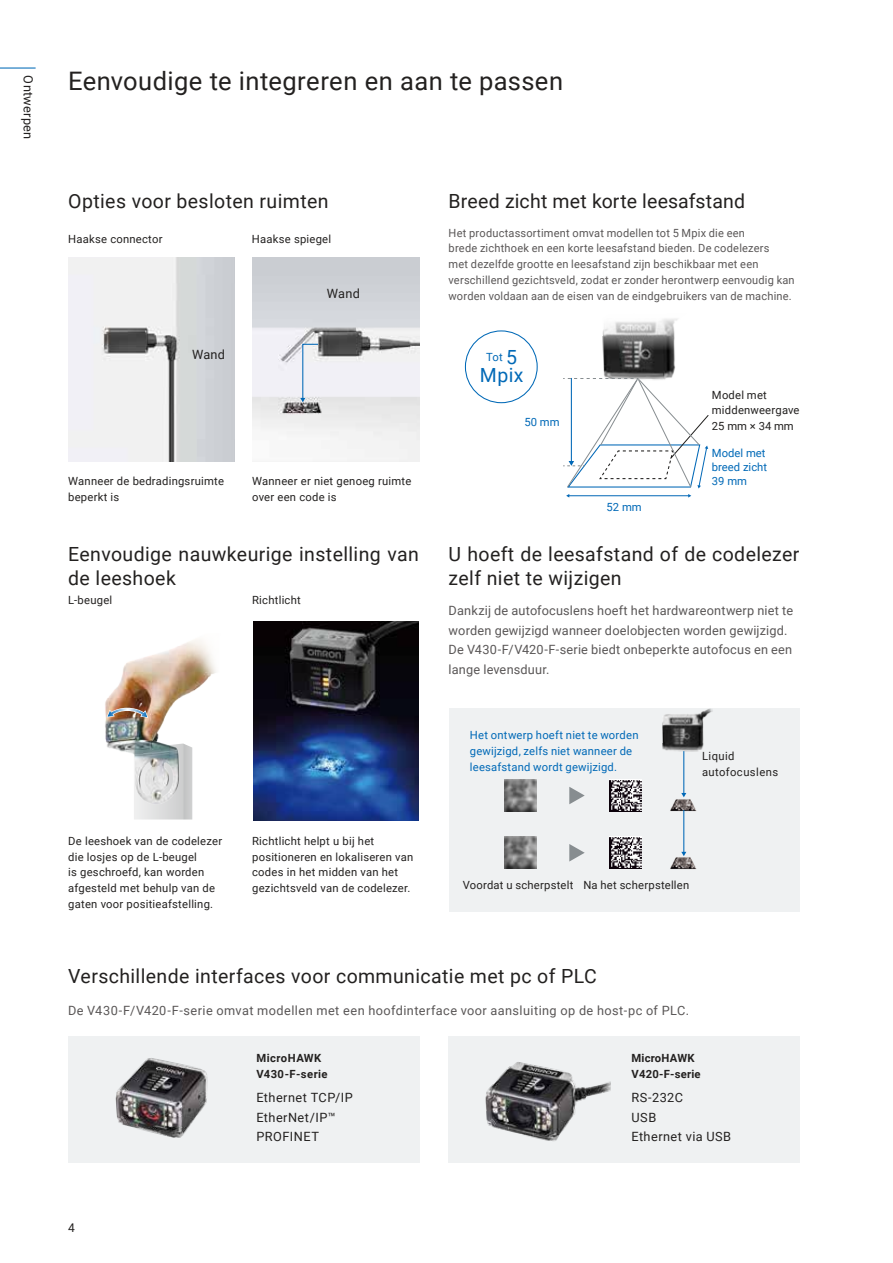
<style>
.page{position:relative;width:893px;height:1263px;background:#fff}
.page>*{position:absolute;margin:0;border:0;box-sizing:border-box;transform-origin:0 0}
.t1{font:25.5px "Roboto";letter-spacing:.015em;color:#232120}
.t2{font:19.5px/24px "Roboto";letter-spacing:.02em;color:#232120}
.t3{font:19.5px "Roboto";color:#0069b7}
.t4{font:12.75px/19.5px "Roboto";letter-spacing:.015em;color:#5a5757}
.t5{font:12.75px "Roboto";letter-spacing:.035em;color:#5a5757}
.t6{font:12.75px/19.5px "Roboto";letter-spacing:.035em;color:#232120}
.t7{font:12px "Roboto";color:#232120}
.t8{font:11.25px/15.8px "Roboto";letter-spacing:.02em;color:#232120}
.t9{font:11.25px/15.8px "Roboto";letter-spacing:.02em;color:#5a5757}
.t10{font:11.25px/15.8px "Roboto";letter-spacing:.015em;color:#0069b7}
.t11{font:700 11.25px/15.8px "Roboto";letter-spacing:.04em;color:#232120}
.t12{font:700 11.25px/15.8px "Roboto";letter-spacing:.02em;color:#232120}
.s1{font-size:19.5px}
</style>
<div class="page">
<hr style="left:0;top:68px;width:36px;height:1px;background:#0069b7">
<div style="left:449px;top:708px;width:350px;height:204px;background:#eff1f2"></div>
<img style="left:505px;top:837px;width:32px;height:31px">
<img style="left:609px;top:780px;width:32px;height:31px">
<img style="left:505px;top:780px;width:32px;height:31px">
<img style="left:609px;top:837px;width:32px;height:31px">
<img style="left:662px;top:708px;width:51px;height:44px">
<svg style="left:569px;top:787px;width:16px;height:17px"></svg>
<svg style="left:569px;top:844px;width:16px;height:17px"></svg>
<hr style="left:683px;top:751px;width:1px;height:43px;background:#0068b7">
<img style="left:670px;top:796px;width:27px;height:18px">
<img style="left:670px;top:857px;width:27px;height:13px">
<hr style="left:683px;top:810px;width:1px;height:42px;background:#0068b7">
<svg style="left:681px;top:852px;width:5px;height:4px"></svg>
<hr style="left:569px;top:495px;width:120px;height:1px;background:#0067b6">
<img style="left:602px;top:350px;width:74px;height:27px">
<svg style="left:602px;top:318px;width:76px;height:32px"></svg>
<svg style="left:563px;top:377px;width:146px;height:111px"></svg>
<div style="left:68px;top:1036px;width:351px;height:126px;background:#eff1f2"></div>
<div style="left:449px;top:1036px;width:351px;height:126px;background:#eff1f2"></div>
<img style="left:105px;top:639px;width:111px;height:180px">
<img style="left:253px;top:622px;width:166px;height:198px">
<svg style="left:106px;top:707px;width:43px;height:12px"></svg>
<img style="left:68px;top:257px;width:167px;height:204px">
<img style="left:253px;top:257px;width:166px;height:204px">
<svg style="left:300px;top:343px;width:19px;height:59px"></svg>
<div style="left:465px;top:330px;width:73px;height:73px;border:1px solid #0069b7;border-radius:50%"></div>
<img style="left:485px;top:1062px;width:126px;height:79px">
<img style="left:115px;top:1058px;width:93px;height:80px">
<p class="t6" style="left:39px;top:75px;width:65px;rotate:90deg">Ontwerpen</p>
<h1 class="t1" style="left:68px;top:64px;width:497px">Eenvoudige te integreren en aan te passen</h1>
<h2 class="t2" style="left:68px;top:188px;width:262px">Opties voor besloten ruimten</h2>
<h2 class="t2" style="left:449px;top:188px;width:298px">Breed zicht met korte leesafstand</h2>
<p class="t9" style="left:449px;top:224px;width:348px">Het productassortiment omvat modellen tot 5 Mpix die een<br>brede zichthoek en een korte leesafstand bieden. De codelezers<br>met dezelfde grootte en leesafstand zijn beschikbaar met een verschillend gezichtsveld, zodat er zonder herontwerp eenvoudig kan worden voldaan aan de eisen van de eindgebruikers van de machine.</p>
<p class="t8" style="left:68px;top:230px;width:96px">Haakse connector</p>
<p class="t8" style="left:252px;top:230px;width:81px">Haakse spiegel</p>
<p class="t6" style="left:327px;top:283px;width:35px">Wand</p>
<p class="t6" style="left:192px;top:344px;width:35px">Wand</p>
<p class="t8" style="left:68px;top:472px;width:157px">Wanneer de bedradingsruimte beperkt is</p>
<p class="t8" style="left:252px;top:472px;width:161px">Wanneer er niet genoeg ruimte over een code is</p>
<p class="t10" style="left:486px;top:348px;width:32px">Tot <span class="s1">5</span></p>
<h2 class="t3" style="left:480px;top:361px;width:45px">Mpix</h2>
<p class="t10" style="left:524px;top:414px;width:37px">50 mm</p>
<p class="t10" style="left:607px;top:499px;width:37px">52 mm</p>
<p class="t8" style="left:712px;top:386px;width:89px">Model met middenweergave</p>
<p class="t8" style="left:712px;top:418px;width:83px">25 mm × 34 mm</p>
<p class="t10" style="left:712px;top:446px;width:57px;line-height:13.5px">Model met breed zicht</p>
<p class="t10" style="left:712px;top:472px;width:37px">39 mm</p>
<h2 class="t2" style="left:68px;top:541px;width:352px">Eenvoudige nauwkeurige instelling van de leeshoek</h2>
<h2 class="t2" style="left:449px;top:541px;width:352px">U hoeft de leesafstand of de codelezer zelf niet te wijzigen</h2>
<p class="t8" style="left:68px;top:591px;width:46px">L-beugel</p>
<p class="t8" style="left:252px;top:591px;width:50px">Richtlicht</p>
<p class="t8" style="left:68px;top:833px;width:155px">De leeshoek van de codelezer die losjes op de L-beugel<br>is geschroefd, kan worden afgesteld met behulp van de gaten voor positieafstelling.</p>
<p class="t8" style="left:252px;top:833px;width:163px">Richtlicht helpt u bij het positioneren en lokaliseren van codes in het midden van het gezichtsveld van de codelezer.</p>
<p class="t4" style="left:449px;top:601px;width:346px">Dankzij de autofocuslens hoeft het hardwareontwerp niet te worden gewijzigd wanneer doelobjecten worden gewijzigd.<br>De V430-F/V420-F-serie biedt onbeperkte autofocus en een lange levensduur.</p>
<p class="t10" style="left:470px;top:727px;width:170px">Het ontwerp hoeft niet te worden gewijzigd, zelfs niet wanneer de leesafstand wordt gewijzigd.</p>
<p class="t8" style="left:702px;top:748px;width:78px">Liquid autofocuslens</p>
<p class="t8" style="left:463px;top:877px;width:228px">Voordat u scherpstelt Na het scherpstellen</p>
<h2 class="t2" style="left:68px;top:963px;width:530px">Verschillende interfaces voor communicatie met pc of PLC</h2>
<p class="t5" style="left:68px;top:1002px;width:623px">De V430-F/V420-F-serie omvat modellen met een hoofdinterface voor aansluiting op de host-pc of PLC.</p>
<p class="t7" style="left:68px;top:1219px;width:8px">4</p>
<p class="t11" style="left:256px;top:1050px;width:73px">MicroHAWK<br>V430-F-serie</p>
<p class="t12" style="left:631px;top:1050px;width:71px">MicroHAWK<br>V420-F-serie</p>
<p class="t6" style="left:256px;top:1087px;width:98px">Ethernet TCP/IP<br>EtherNet/IP™<br>PROFINET</p>
<p class="t6" style="left:631px;top:1087px;width:101px">RS-232C<br>USB<br>Ethernet via USB</p>
</div>
